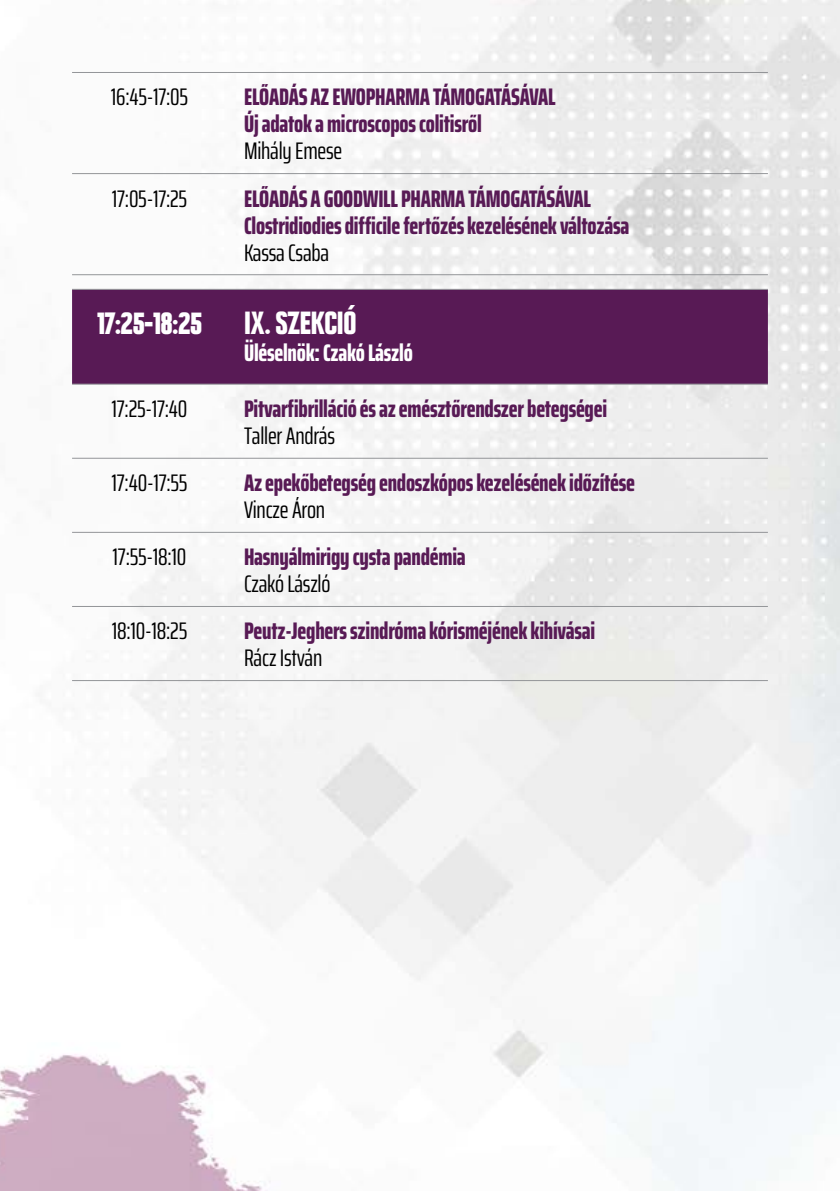
<style>
.page{position:relative;width:840px;height:1191px;background:#fff}
.page>*{position:absolute;margin:0;border:0;box-sizing:border-box;transform-origin:0 0}
.t1{font:900 condensed 28px "Politica";letter-spacing:-.015em;color:#fff}
.t2{font:800 extra-condensed 24px/27px "Saira";letter-spacing:-.01em;color:#581a55}
.t3{font:extra-condensed 24px "Saira";letter-spacing:-.01em;color:#000}
.t4{font:800 extra-condensed 24px "Saira";letter-spacing:-.01em;color:#fff}
</style>
<div class="page">
<img style="left:0;top:0;width:839px;height:1191px">
<div style="left:72px;top:290px;width:695px;height:93px;background:#581a55"></div>
<hr style="left:72px;top:72px;width:155px;height:1px;background:#939598">
<hr style="left:227px;top:72px;width:540px;height:1px;background:#939598">
<hr style="left:72px;top:173px;width:155px;height:1px;background:#939598">
<hr style="left:227px;top:173px;width:540px;height:1px;background:#939598">
<hr style="left:72px;top:274px;width:155px;height:1px;background:#939598">
<hr style="left:227px;top:274px;width:540px;height:1px;background:#939598">
<hr style="left:72px;top:289px;width:155px;height:1px;background:#939598">
<hr style="left:227px;top:289px;width:540px;height:1px;background:#939598">
<hr style="left:72px;top:383px;width:155px;height:1px;background:#939598">
<hr style="left:227px;top:383px;width:540px;height:1px;background:#939598">
<hr style="left:72px;top:458px;width:155px;height:1px;background:#939598">
<hr style="left:227px;top:458px;width:540px;height:1px;background:#939598">
<hr style="left:72px;top:532px;width:155px;height:1px;background:#939598">
<hr style="left:227px;top:532px;width:540px;height:1px;background:#939598">
<hr style="left:72px;top:606px;width:155px;height:1px;background:#939598">
<hr style="left:227px;top:606px;width:540px;height:1px;background:#939598">
<hr style="left:72px;top:680px;width:155px;height:1px;background:#939598">
<hr style="left:227px;top:680px;width:540px;height:1px;background:#939598">
<p class="t3" style="left:111px;top:79px;width:79px">16:45-17:05</p>
<p class="t2" style="left:244px;top:83px;width:313px">ELŐADÁS AZ EWOPHARMA TÁMOGATÁSÁVAL<br>Új adatok a microscopos colitisről</p>
<p class="t3" style="left:244px;top:133px;width:100px">Mihály Emese</p>
<p class="t3" style="left:112px;top:180px;width:77px">17:05-17:25</p>
<p class="t2" style="left:244px;top:184px;width:386px">ELŐADÁS A GOODWILL PHARMA TÁMOGATÁSÁVAL<br>Clostridiodies difficile fertőzés kezelésének változása</p>
<p class="t3" style="left:244px;top:234px;width:87px">Kassa Csaba</p>
<p class="t1" style="left:97px;top:302px;width:107px">17:25-18:25</p>
<p class="t1" style="left:244px;top:302px;width:114px">IX. SZEKCIÓ</p>
<p class="t4" style="left:244px;top:335px;width:170px">Üléselnök: Czakó László</p>
<p class="t3" style="left:112px;top:391px;width:77px">17:25-17:40</p>
<p class="t2" style="left:244px;top:395px;width:364px">Pitvarfibrilláció és az emésztőrendszer betegségei</p>
<p class="t3" style="left:244px;top:418px;width:92px">Taller András</p>
<p class="t3" style="left:112px;top:465px;width:77px">17:40-17:55</p>
<p class="t2" style="left:244px;top:469px;width:392px">Az epekőbetegség endoszkópos kezelésének időzítése</p>
<p class="t3" style="left:244px;top:492px;width:83px">Vincze Áron</p>
<p class="t3" style="left:113px;top:539px;width:75px">17:55-18:10</p>
<p class="t2" style="left:244px;top:543px;width:223px">Hasnyálmirigy cysta pandémia</p>
<p class="t3" style="left:244px;top:566px;width:88px">Czakó László</p>
<p class="t3" style="left:112px;top:613px;width:77px">18:10-18:25</p>
<p class="t2" style="left:244px;top:617px;width:352px">Peutz-Jeghers szindróma kórisméjének kihívásai</p>
<p class="t3" style="left:244px;top:640px;width:80px">Rácz István</p>
</div>
